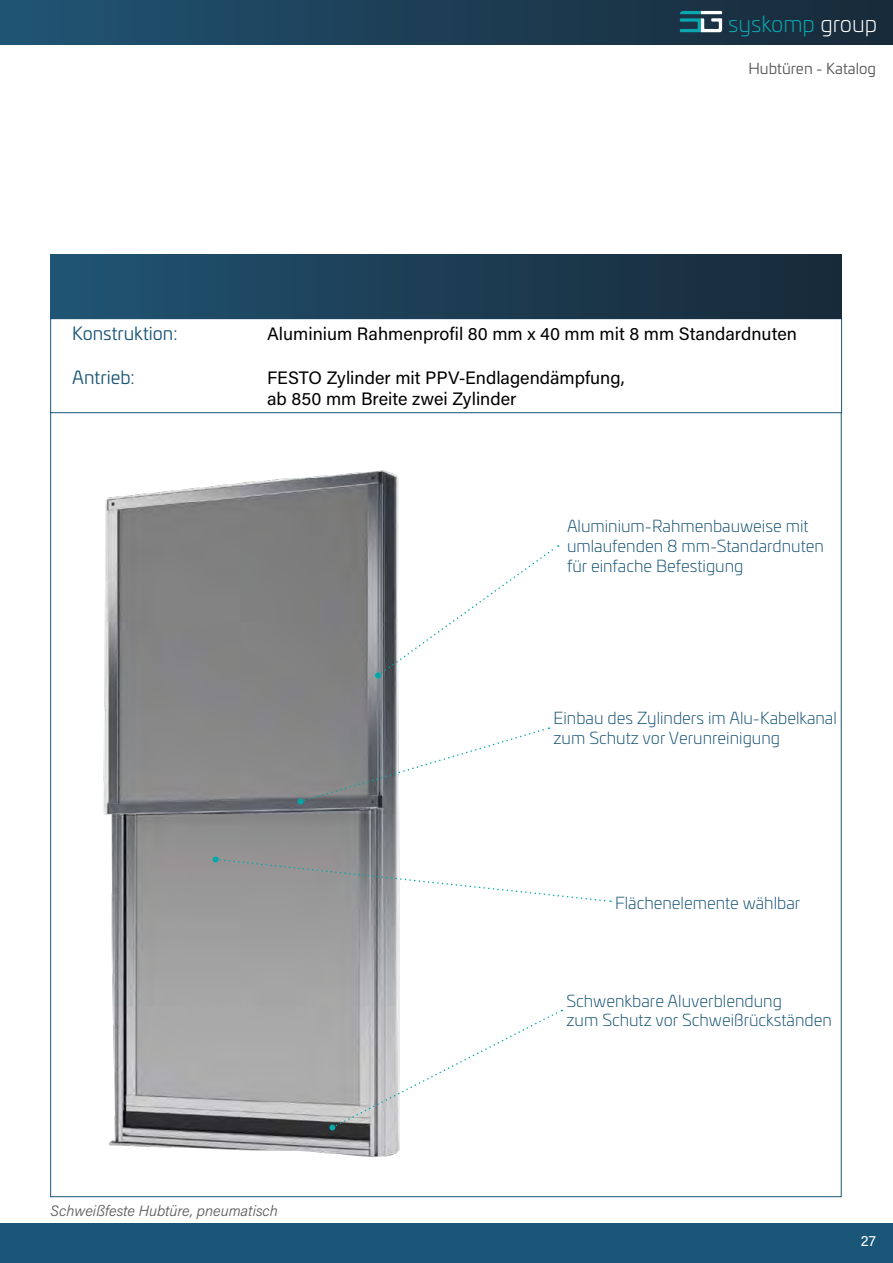
<style>
.page{position:relative;width:893px;height:1263px;background:#fff}
.page>*{position:absolute;margin:0;border:0;box-sizing:border-box;transform-origin:0 0}
.t1{font:300 22.2px "Univia Pro";color:#0ca6b0}
.t2{font:18px/21.6px "Acumin Pro";color:#000}
.t3{font:18px "Univia Pro";color:#1a5677}
.t4{font:300 16.5px/19.8px "Univia Pro";color:#1a5677}
.t5{font:italic 300 15px "Acumin Pro";color:#565655}
.t6{font:15px "Univia Pro";color:#565655}
.t7{font:15px "Acumin Pro";color:#fff}
.s1{color:#fff}
</style>
<div class="page">
<div style="left:0;top:0;width:893px;height:45px;background:linear-gradient(to right,#205372,#192a38)"></div>
<svg style="left:680px;top:11px;width:42px;height:21px"></svg>
<div style="left:0;top:1223px;width:893px;height:40px;background:#1a5677"></div>
<img style="left:103px;top:470px;width:509px;height:687px">
<svg style="left:375px;top:545px;width:184px;height:133px"></svg>
<div style="left:50px;top:318px;width:792px;height:95px;border:1px solid #1a5677"></div>
<svg style="left:213px;top:856px;width:398px;height:47px"></svg>
<div style="left:50px;top:255px;width:792px;height:63px;background:linear-gradient(to right,#205372,#182937)"></div>
<svg style="left:298px;top:727px;width:251px;height:77px"></svg>
<svg style="left:329px;top:1009px;width:233px;height:121px"></svg>
<h1 class="t1" style="left:728px;top:8px;width:151px">syskomp <span class="s1">group</span></h1>
<p class="t6" style="left:748px;top:58px;width:129px">Hubtüren - Katalog</p>
<p class="t3" style="left:72px;top:321px;width:107px">Konstruktion:</p>
<p class="t2" style="left:267px;top:323px;width:531px">Aluminium Rahmenprofil 80 mm x 40 mm mit 8 mm Standardnuten</p>
<p class="t3" style="left:72px;top:364px;width:64px">Antrieb:</p>
<p class="t2" style="left:267px;top:366px;width:359px">FESTO Zylinder mit PPV-Endlagendämpfung, ab 850 mm Breite zwei Zylinder</p>
<p class="t4" style="left:567px;top:515px;width:258px">Aluminium-Rahmenbauweise mit umlaufenden 8 mm-Standardnuten für einfache Befestigung</p>
<p class="t4" style="left:553px;top:707px;width:285px">Einbau des Zylinders im Alu-Kabelkanal zum Schutz vor Verunreinigung</p>
<p class="t4" style="left:615px;top:892px;width:187px">Flächenelemente wählbar</p>
<p class="t5" style="left:51px;top:1200px;width:229px">Schweißfeste Hubtüre, pneumatisch</p>
<p class="t4" style="left:566px;top:990px;width:267px">Schwenkbare Aluverblendung<br>zum Schutz vor Schweißrückständen</p>
<p class="t7" style="left:861px;top:1230px;width:17px">27</p>
</div>
